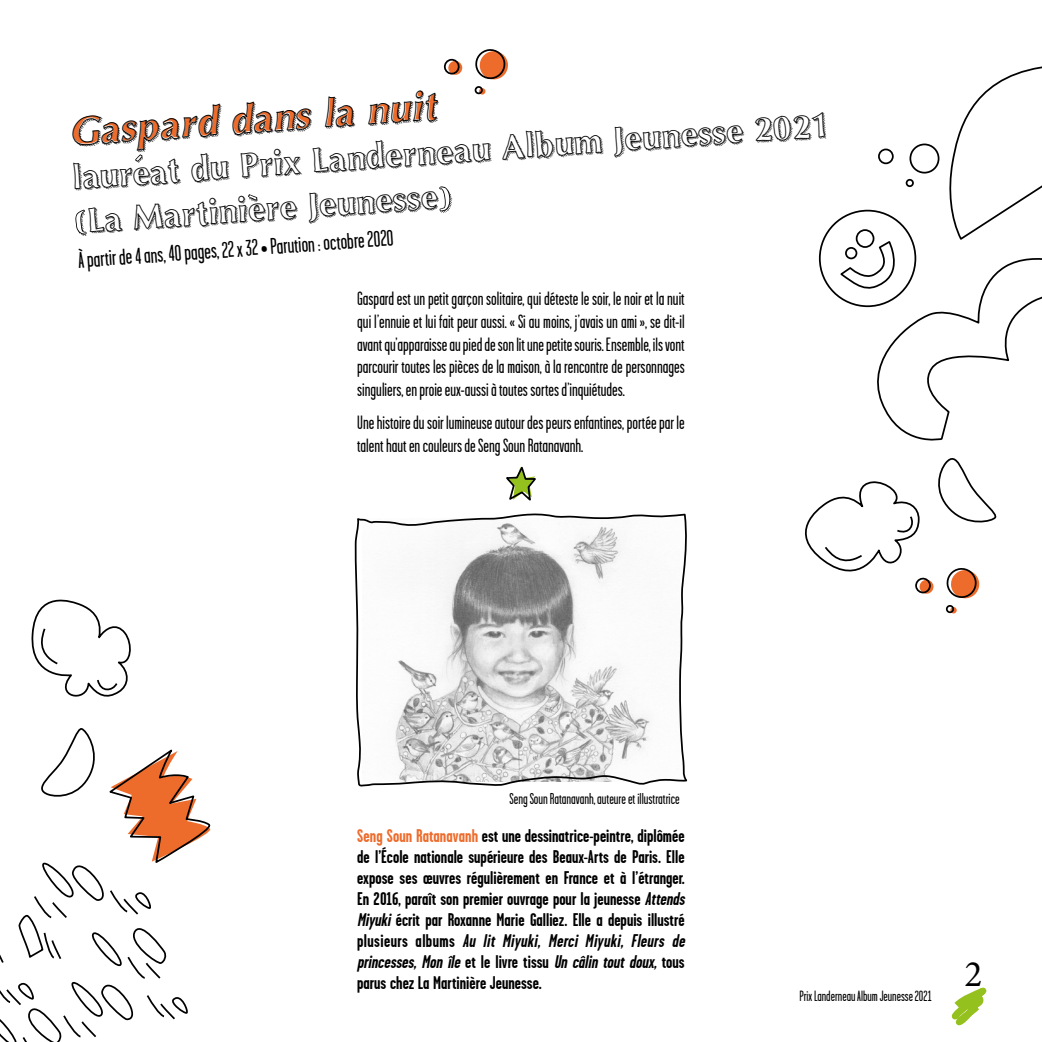
<style>
.page{position:relative;width:1042px;height:1042px;background:#fff}
.page>*{position:absolute;margin:0;border:0;box-sizing:border-box;transform-origin:0 0}
.t1{font:italic 40.25px "Maximum";color:#000}
.t2{font:37.45px "Minion Pro";color:#000}
.t3{font:35px/44.3px "Maximum";color:#000}
.t4{font:22.75px "Garage Gothic";color:#000}
.t5{font:19.25px/22.8px "Garage Gothic";color:#000;text-align:justify}
.t6{font:700 18.38px/21px "Garage Gothic";color:#000}
.t7{font:15.75px "Garage Gothic";color:#000}
.t8{font:14.88px "Garage Gothic";color:#000}
.s1{color:#ed6c2c}
.s2{font-style:italic}
</style>
<div class="page">
<svg style="left:951px;top:987px;width:36px;height:39px"></svg>
<svg style="left:370px;top:91px;width:68px;height:32px"></svg>
<svg style="left:327px;top:97px;width:27px;height:29px"></svg>
<svg style="left:234px;top:102px;width:76px;height:31px"></svg>
<svg style="left:73px;top:104px;width:146px;height:59px"></svg>
<svg style="left:75px;top:210px;width:12px;height:26px"></svg>
<svg style="left:248px;top:194px;width:10px;height:8px"></svg>
<svg style="left:439px;top:186px;width:13px;height:27px"></svg>
<svg style="left:355px;top:513px;width:333px;height:274px"></svg>
<svg style="left:506px;top:466px;width:30px;height:35px"></svg>
<svg style="left:479px;top:88px;width:7px;height:7px"></svg>
<svg style="left:443px;top:49px;width:65px;height:31px"></svg>
<div style="left:474px;top:86px;width:9px;height:8px;border:2px solid #000;border-radius:50%"></div>
<div style="left:950px;top:607px;width:7px;height:6px;background:#ed6c2c;border-radius:50%"></div>
<div style="left:945px;top:605px;width:9px;height:8px;border:2px solid #000;border-radius:50%"></div>
<svg style="left:805px;top:66px;width:237px;height:533px"></svg>
<svg style="left:31px;top:599px;width:100px;height:98px"></svg>
<svg style="left:0;top:728px;width:211px;height:314px"></svg>
<h1 class="t1" style="left:68px;top:114px;width:370px;rotate:-4deg">Gaspard dans la nuit</h1>
<h3 class="t3" style="left:83px;top:158px;width:744px;text-indent:-12px;rotate:-4deg">laureat du Prix Landerneau Album Jeunesse 2021<br>La Martiniere Jeunesse</h3>
<p class="t4" style="left:77px;top:248px;width:317px;rotate:-4deg">À partir de 4 ans, 40 pages, 22 x 32 • Parution: octobre 2020</p>
<p class="t5" style="left:357px;top:287px;width:329px">Gaspard est un petit garçon solitaire, qui déteste le soir, le noir et la nuit qui l’ennuie et lui fait peur aussi. « Si au moins, j’avais un ami », se dit-il avant qu’apparaisse au pied de son lit une petite souris. Ensemble, ils vont parcourir toutes les pièces de la maison, à la rencontre de personnages singuliers, en proie eux-aussi à toutes sortes d’inquiétudes.</p>
<p class="t5" style="left:357px;top:411px;width:329px">Une histoire du soir lumineuse autour des peurs enfantines, portée par le talent haut en couleurs de Seng Soun Ratanavanh.</p>
<p class="t7" style="left:509px;top:790px;width:172px">Seng Soun Ratanavanh, auteure et illustratrice</p>
<p class="t6" style="left:357px;top:825px;width:332px"><span class="s1">Seng Soun Ratanavanh</span> est une dessinatrice-peintre, diplômée de l’École nationale supérieure des Beaux-Arts de Paris. Elle expose ses œuvres régulièrement en France et à l’étranger.<br>En 2016, paraît son premier ouvrage pour la jeunesse <span class="s2">Attends Miyuki</span> écrit par Roxanne Marie Galliez. Elle a depuis illustré p l u s i e u r s a l b u m s <span class="s2">Au lit Miyuki, Merci Miyuki, Fleurs de princesses, Mon île</span> e t l e l i v r e t i s s u <span class="s2">Un câlin tout doux,</span> t o u s parus chez La Martinière Jeunesse.</p>
<p class="t8" style="left:799px;top:988px;width:134px">Prix Landerneau Album Jeunesse 2021</p>
<h2 class="t2" style="left:964px;top:949px;width:19px">2</h2>
</div>
